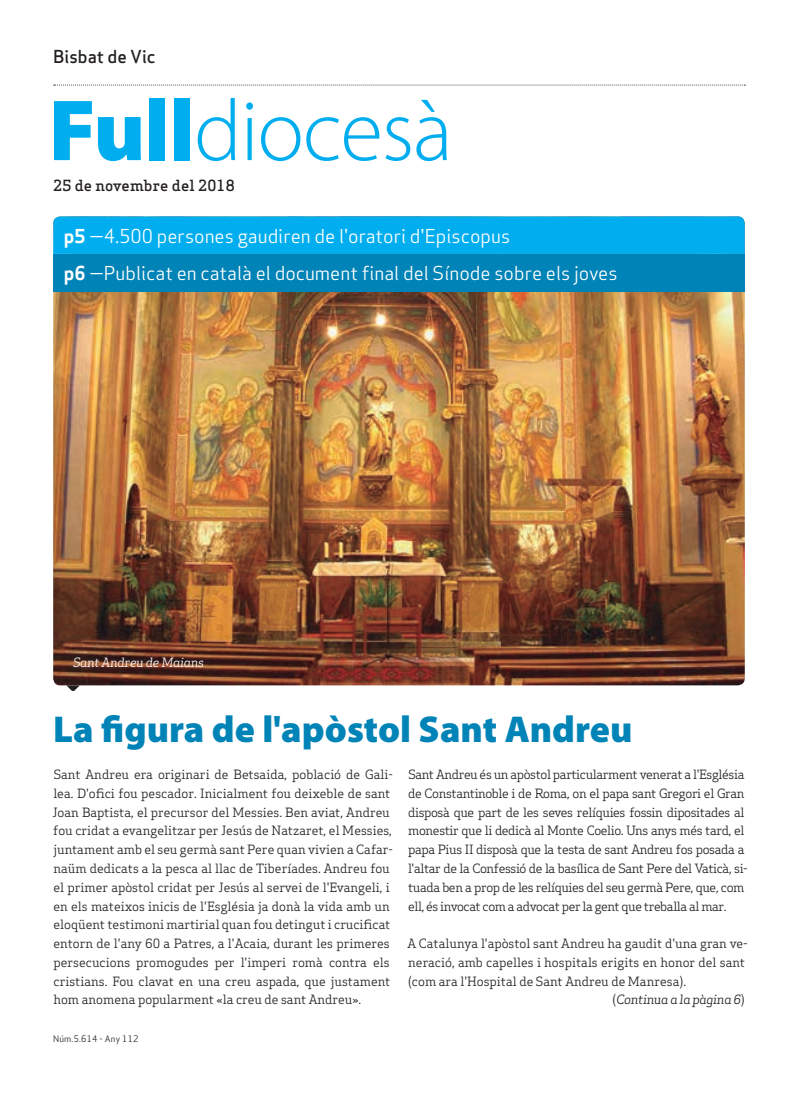
<style>
.page{position:relative;width:798px;height:1099px;background:#fff}
.page>*{position:absolute;margin:0;border:0;box-sizing:border-box;transform-origin:0 0}
.Titulars{font:300 87.5px "Myriad Pro";letter-spacing:-.015em;color:#00aeef}
.Titulars-2{font:900 37.5px "Myriad Pro";color:#0083b6}
.Destacat_Portada{font:18.75px "Apex Sans Book T";color:#fff}
.Capçalera{font:17.5px "Apex Sans Medium T";color:#231f20}
.Data{font:500 15px "Apex Serif";letter-spacing:.01em;color:#231f20}
.Text_General{font:12.5px/18.8px "Apex Serif";color:#231f20}
.Text_General-2{font:12.5px/18.8px "Apex Serif";letter-spacing:-.03em;color:#231f20}
.Text_General-3{font:italic 12.5px "Apex Serif";letter-spacing:-.02em;color:#231f20}
.Text_General-4{font:italic 12.5px "Apex Serif";letter-spacing:-.02em;color:#fff}
.Data_Peu{font:8.75px "Apex Sans Book T";letter-spacing:.02em;color:#231f20}
.s1{font-weight:900}
.s2{font-family:"Apex Sans Bold T"}
.s3{font-style:normal}
</style>
<div class="page">
<img style="left:53px;top:291px;width:691px;height:394px">
<svg style="left:54px;top:85px;width:691px;height:1px"></svg>
<div style="left:53px;top:216px;width:691px;height:38px;background:#00aeef"></div>
<div style="left:53px;top:254px;width:691px;height:37px;background:#0083b6"></div>
<svg style="left:66px;top:685px;width:14px;height:6px"></svg>
<p class="Capçalera" style="left:53px;top:45px;width:104px">Bisbat de Vic</p>
<p class="Titulars" style="left:49px;top:78px;width:405px"><span class="s1">Full</span>diocesà</p>
<p class="Data" style="left:53px;top:176px;width:183px">25 de novembre del 2018</p>
<p class="Destacat_Portada" style="left:64px;top:224px;width:448px"><span class="s2">p5</span> —4.500 persones gaudiren de l'oratori d'Episcopus</p>
<p class="Destacat_Portada" style="left:64px;top:261px;width:555px"><span class="s2">p6</span> —Publicat en català el document final del Sínode sobre els joves</p>
<p class="Text_General-4" style="left:73px;top:654px;width:132px">Sant Andreu de Maians</p>
<p class="Titulars-2" style="left:53px;top:704px;width:580px">La figura de l'apòstol Sant Andreu</p>
<p class="Text_General" style="left:52px;top:765px;width:342px">Sant Andreu era originari de Betsaida, població de Gali&shy;lea. D'ofici fou pescador. Inicialment fou deixeble de sant Joan Baptista, el precursor del Messies. Ben aviat, Andreu fou cridat a evangelitzar per Jesús de Natzaret, el Messies, juntament amb el seu germà sant Pere quan vivien a Cafar&shy;naüm dedicats a la pesca al llac de Tiberíades. Andreu fou el primer apòstol cridat per Jesús al servei de l'Evangeli, i en els mateixos inicis de l'Església ja donà la vida amb un eloqüent testimoni martirial quan fou detingut i crucificat entorn de l'any 60 a Patres, a l'Acaia, durant les primeres persecucions promogudes per l'imperi romà contra els cristians. Fou clavat en una creu aspada, que justament hom anomena popularment «la creu de sant Andreu».</p>
<p class="Text_General-2" style="left:408px;top:765px;width:341px">Sant Andreu és un apòstol particularment venerat a l'Església de Constantinoble i de Roma, on el papa sant Gregori el Gran disposà que part de les seves relíquies fossin dipositades al monestir que li dedicà al Monte Coelio. Uns anys més tard, el papa Pius II disposà que la testa de sant Andreu fos posada a l'altar de la Confessió de la basílica de Sant Pere del Vaticà, si&shy;tuada ben a prop de les relíquies del seu germà Pere, que, com ell, és invocat com a advocat per la gent que treballa al mar.</p>
<p class="Text_General" style="left:407px;top:933px;width:342px">A Catalunya l'apòstol sant Andreu ha gaudit d'una gran ve&shy;neració, amb capelles i hospitals erigits en honor del sant (com ara l'Hospital de Sant Andreu de Manresa).</p>
<p class="Text_General-3" style="left:612px;top:991px;width:133px"><span class="s3">(</span>Continua a la pàgina 6<span class="s3">)</span></p>
<p class="Data_Peu" style="left:53px;top:1032px;width:87px">Núm.5.614 - Any 112</p>
</div>
